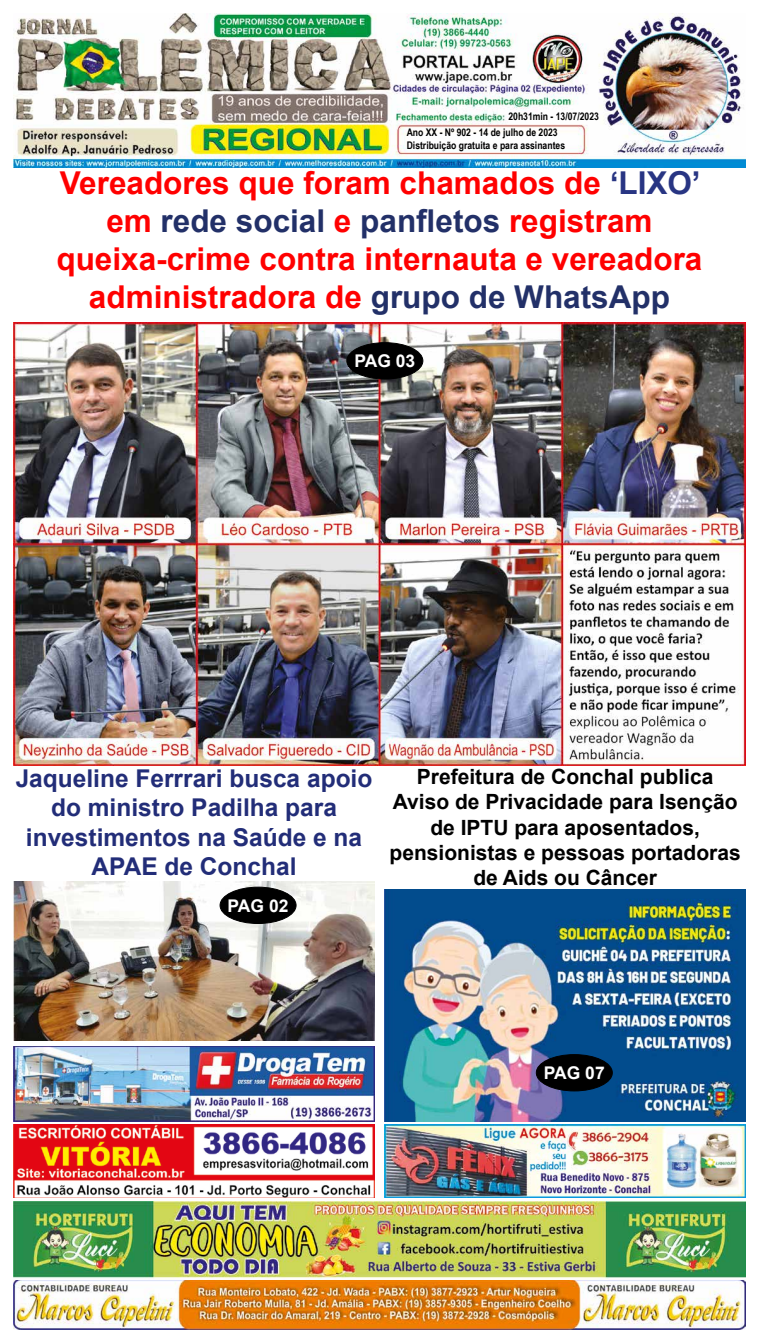
<style>
.page{position:relative;width:759px;height:1342px;background:#fff}
.page>*{position:absolute;margin:0;border:0;box-sizing:border-box;transform-origin:0 0}
.t1{font:700 31.5px/37.8px "Arial";color:#f00;text-align:center}
.t2{font:700 24.5px/29.4px "Arial";color:#222d78;text-align:center}
.t3{font:700 21px/25.2px "Arial";color:#000;text-align:center}
.t4{font:700 17.5px "Arial";color:#fff}
.t5{font:700 10.5px/16.6px "Arial Narrow";color:#000}
.s1{color:#283583}
.s2{color:#223068}
</style>
<div class="page">
<img style="left:14px;top:14px;width:731px;height:153px">
<img style="left:14px;top:1201px;width:731px;height:129px">
<img style="left:14px;top:1124px;width:360px;height:74px">
<img style="left:14px;top:1046px;width:360px;height:75px">
<img style="left:385px;top:1124px;width:360px;height:74px">
<img style="left:14px;top:322px;width:731px;height:444px">
<img style="left:385px;top:889px;width:360px;height:232px">
<img style="left:14px;top:882px;width:360px;height:159px">
<div style="left:347px;top:343px;width:76px;height:36px;background:#000;border-radius:50%"></div>
<div style="left:346px;top:342px;width:77px;height:37px;border:1px solid #000;border-radius:50%"></div>
<div style="left:220px;top:887px;width:76px;height:36px;background:#000;border-radius:50%"></div>
<div style="left:220px;top:887px;width:77px;height:37px;border:1px solid #000;border-radius:50%"></div>
<div style="left:536px;top:1054px;width:76px;height:37px;background:#000;border-radius:50%"></div>
<div style="left:536px;top:1054px;width:77px;height:37px;border:1px solid #000;border-radius:50%"></div>
<p class="t5" style="left:407px;top:107px;width:194px;text-indent:102px">20h31min - 13/07/2023<br>Ano XX - Nº 902 - 14 de julho de 2023</p>
<p class="t5" style="left:407px;top:136px;width:160px">Distribuição gratuita e para assinantes</p>
<p class="t1" style="left:56px;top:165px;width:647px">Vereadores que foram chamados de <span class="s1">‘LIXO’ </span>em <span class="s2">rede social</span> e <span class="s2">panfletos</span> registram queixa-crime contra internauta e vereadora administradora de <span class="s2">grupo de WhatsApp</span></p>
<p class="t4" style="left:354px;top:349px;width:62px">PAG 03</p>
<p class="t2" style="left:16px;top:764px;width:358px">Jaqueline Ferrrari busca apoio do ministro Padilha para investimentos na Saúde e na<br>APAE de Conchal</p>
<p class="t4" style="left:228px;top:893px;width:62px">PAG 02</p>
<p class="t3" style="left:389px;top:764px;width:353px">Prefeitura de Conchal publica<br>Aviso de Privacidade para Isenção de IPTU para aposentados, pensionistas e pessoas portadoras de Aids ou Câncer</p>
<p class="t4" style="left:544px;top:1060px;width:62px">PAG 07</p>
</div>
